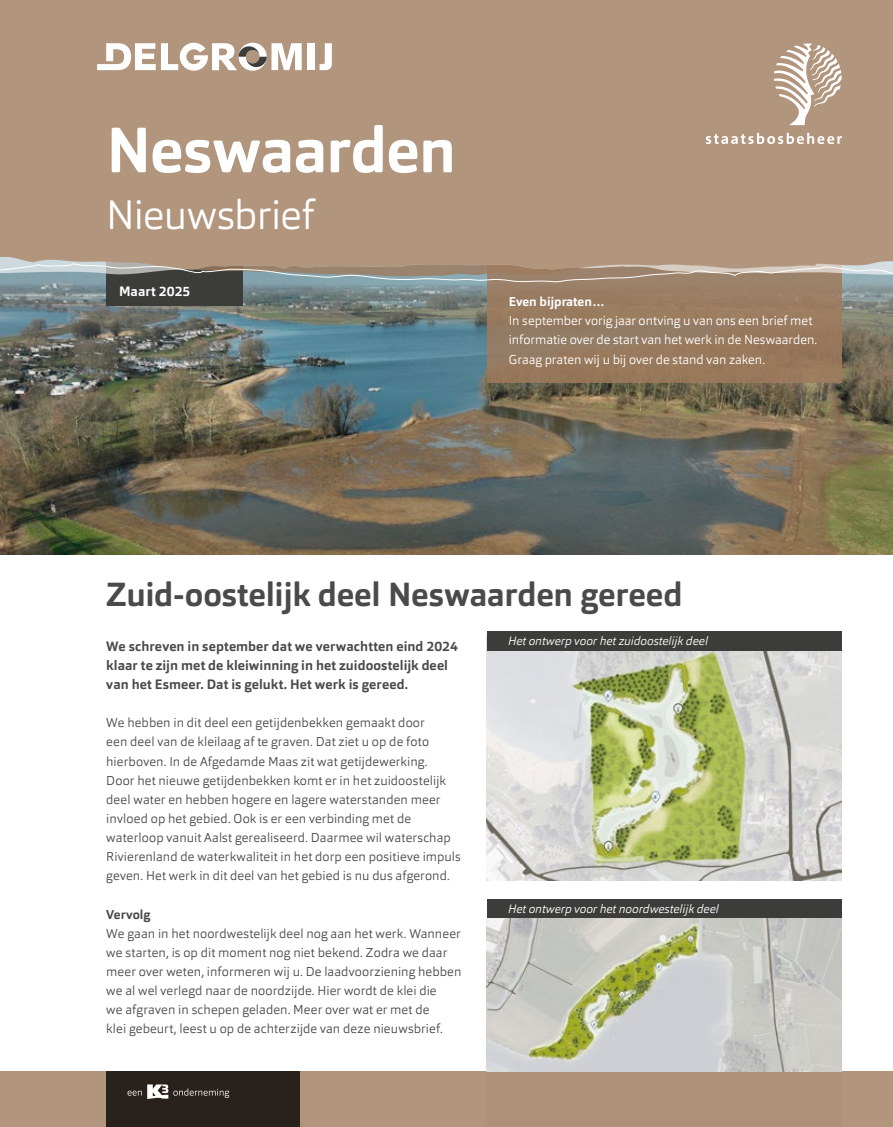
<style>
.page{position:relative;width:893px;height:1127px;background:#fff}
.page>*{position:absolute;margin:0;border:0;box-sizing:border-box;transform-origin:0 0}
.t1{font:700 63px "Orgon";letter-spacing:-.02em;color:#fff}
.t2{font:300 40.5px "Orgon";letter-spacing:-.015em;color:#fff}
.t3{font:700 33px "Orgon";letter-spacing:-.01em;color:#4a4a49}
.t4{font:700 13.5px/19.2px "Orgon";letter-spacing:.01em;color:#4a4a49}
.t5{font:700 13.5px "Orgon";letter-spacing:.005em;color:#fff}
.t6{font:300 12.75px/19.2px "Orgon";letter-spacing:.005em;color:#4a4a49}
.t7{font:300 12.75px/19.2px "Orgon";color:#fff}
.t8{font:700 12.75px "Orgon";color:#fff}
.t9{font:700 12.75px "Orgon";color:#4a4a49}
.t10{font:italic 300 12px "Orgon";color:#fff}
</style>
<div class="page">
<img style="left:0;top:283px;width:893px;height:272px">
<div style="left:488px;top:219px;width:354px;height:164px;background:#987b60"></div>
<div style="left:106px;top:253px;width:136px;height:53px;background:#3c3c3b"></div>
<div style="left:0;top:0;width:893px;height:257px;background:#b2957d"></div>
<img style="left:487px;top:651px;width:354px;height:229px">
<div style="left:0;top:1071px;width:893px;height:56px;background:#ac9078"></div>
<div style="left:106px;top:1071px;width:194px;height:56px;background:#29221c"></div>
<svg style="left:128px;top:1084px;width:101px;height:15px"></svg>
<svg style="left:97px;top:43px;width:205px;height:28px"></svg>
<div style="left:308px;top:43px;width:7px;height:27px;background:#fff"></div>
<svg style="left:320px;top:43px;width:12px;height:27px"></svg>
<svg style="left:706px;top:133px;width:136px;height:11px"></svg>
<svg style="left:774px;top:43px;width:68px;height:82px"></svg>
<svg style="left:0;top:257px;width:893px;height:26px"></svg>
<div style="left:487px;top:631px;width:354px;height:20px;background:#3c3c3b"></div>
<div style="left:487px;top:899px;width:354px;height:19px;background:#3c3c3b"></div>
<img style="left:487px;top:918px;width:355px;height:153px">
<h1 class="t1" style="left:106px;top:110px;width:351px">Neswaarden</h1>
<h2 class="t2" style="left:106px;top:190px;width:210px">Nieuwsbrief</h2>
<p class="t5" style="left:119px;top:282px;width:73px">Maart 2025</p>
<p class="t8" style="left:509px;top:294px;width:98px">Even bijpraten…</p>
<p class="t7" style="left:509px;top:311px;width:310px">In september vorig jaar ontving u van ons een brief met informatie over de start van het werk in de Neswaarden.<br>Graag praten wij u bij over de stand van zaken.</p>
<h3 class="t3" style="left:106px;top:574px;width:578px">Zuid-oostelijk deel Neswaarden gereed</h3>
<p class="t4" style="left:106px;top:636px;width:353px">We schreven in september dat we verwachtten eind 2024 klaar te zijn met de kleiwinning in het zuidoostelijk deel van het Esmeer. Dat is gelukt. Het werk is gereed.</p>
<p class="t6" style="left:106px;top:713px;width:356px">We hebben in dit deel een getijdenbekken gemaakt door<br>een deel van de kleilaag af te graven. Dat ziet u op de foto hierboven. In de Afgedamde Maas zit wat getijdewerking.<br>Door het nieuwe getijdenbekken komt er in het zuidoostelijk deel water en hebben hogere en lagere waterstanden meer invloed op het gebied. Ook is er een verbinding met de waterloop vanuit Aalst gerealiseerd. Daarmee wil waterschap Rivierenland de waterkwaliteit in het dorp een positieve impuls geven. Het werk in dit deel van het gebied is nu dus afgerond.</p>
<p class="t9" style="left:106px;top:906px;width:45px">Vervolg</p>
<p class="t6" style="left:106px;top:924px;width:357px">We gaan in het noordwestelijk deel nog aan het werk. Wanneer we starten, is op dit moment nog niet bekend. Zodra we daar meer over weten, informeren wij u. De laadvoorziening hebben we al wel verlegd naar de noordzijde. Hier wordt de klei die<br>we afgraven in schepen geladen. Meer over wat er met de<br>klei gebeurt, leest u op de achterzijde van deze nieuwsbrief.</p>
<p class="t10" style="left:508px;top:633px;width:201px">Het ontwerp voor het zuidoostelijk deel</p>
<p class="t10" style="left:508px;top:901px;width:212px">Het ontwerp voor het noordwestelijk deel</p>
</div>
